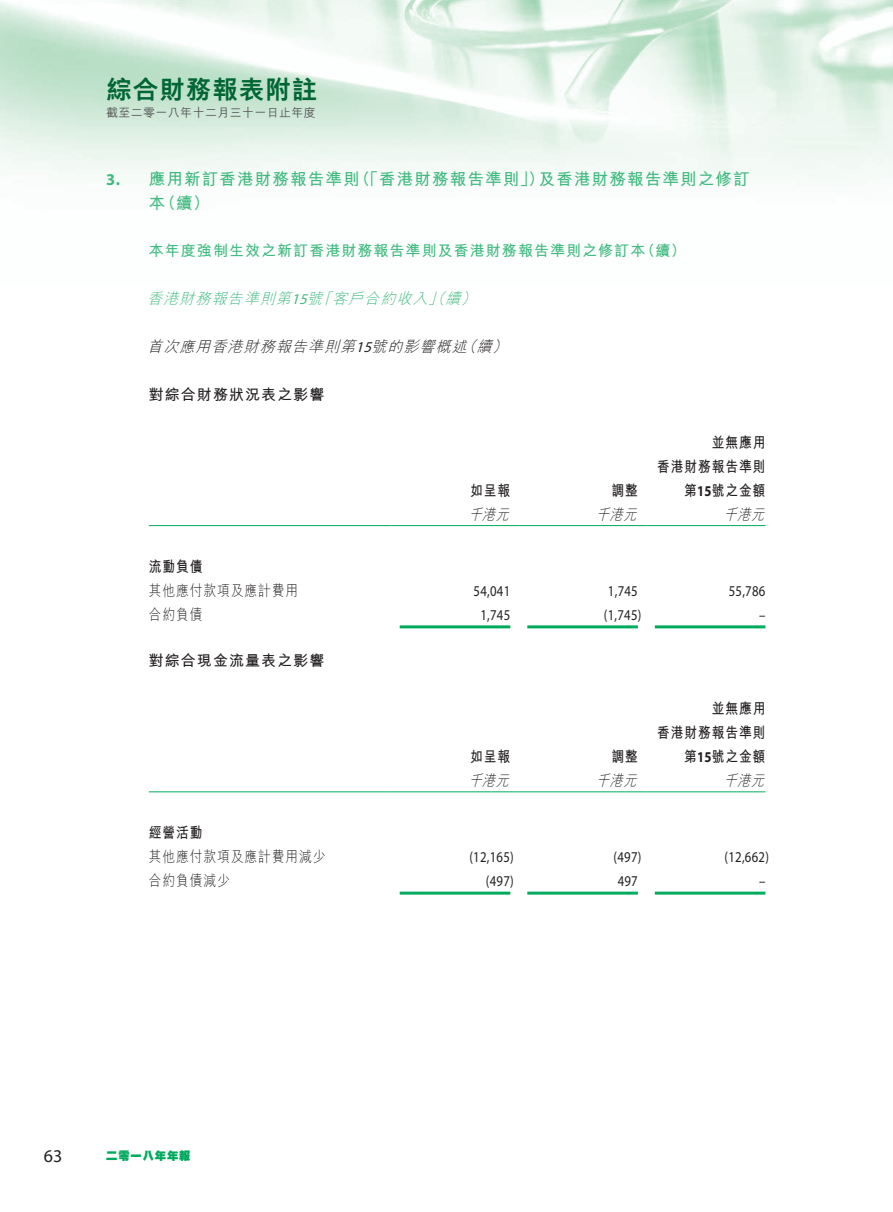
<style>
.page{position:relative;width:893px;height:1212px;background:#fff}
.page>*{position:absolute;margin:0;border:0;box-sizing:border-box;transform-origin:0 0}
.t1{font:800 25.5px "M Hei HK";letter-spacing:.04em;color:#006634}
.t2{font:18px "Myriad Pro";color:#231f20}
.t3{font:700 16.5px "M Hei HK";letter-spacing:.07em;color:#41ba80}
.t4{font:700 16.5px "Myriad Pro";color:#41ba80}
.t5{font:700 15px/24px "M Hei HK";letter-spacing:.07em;color:#231f20;text-align:right;scale:.85 1}
.t6{font:15px "Myriad Pro";letter-spacing:.02em;color:#231f20;scale:.85 1}
.t7{font:700 15px "M Hei HK";letter-spacing:.07em;color:#41ba80}
.t8{font:300 15px "M Hei HK";letter-spacing:.07em;color:#231f20;scale:.85 1}
.t9{font:italic 300 15px "M Hei HK";color:#231f20}
.t10{font:700 15px "M Hei HK";letter-spacing:.07em;color:#231f20}
.t11{font:italic 300 15px "M Hei HK";color:#41ba80}
.t12{font:italic 300 15px "M Hei HK";color:#231f20;scale:.85 1}
.t13{font:italic 15px "Myriad Pro";color:#41ba80}
.t14{font:italic 15px "Myriad Pro";color:#231f20}
.t15{font:500 12px "M Hei HK";letter-spacing:.03em;color:#57585a}
.t16{font:800 11.25px "C Hei HK";letter-spacing:.08em;color:#00aa5c}
.s1{font-family:"M Hei HK";font-weight:300}
.s2{font-family:"Myriad Pro"}
.s3{font-weight:300;font-style:italic}
</style>
<div class="page">
<img style="left:0;top:0;width:893px;height:182px">
<hr style="left:149px;top:525px;width:242px;height:1px;background:#00aa5c">
<hr style="left:391px;top:525px;width:128px;height:1px;background:#00aa5c">
<hr style="left:519px;top:525px;width:127px;height:1px;background:#00aa5c">
<hr style="left:646px;top:525px;width:119px;height:1px;background:#00aa5c">
<hr style="left:400px;top:625px;width:110px;height:3px;background:#00aa5c">
<hr style="left:527px;top:625px;width:111px;height:3px;background:#00aa5c">
<hr style="left:655px;top:625px;width:110px;height:3px;background:#00aa5c">
<hr style="left:149px;top:791px;width:242px;height:1px;background:#00aa5c">
<hr style="left:391px;top:791px;width:128px;height:1px;background:#00aa5c">
<hr style="left:519px;top:791px;width:127px;height:1px;background:#00aa5c">
<hr style="left:646px;top:791px;width:119px;height:1px;background:#00aa5c">
<hr style="left:400px;top:891px;width:110px;height:3px;background:#00aa5c">
<hr style="left:527px;top:891px;width:111px;height:3px;background:#00aa5c">
<hr style="left:655px;top:891px;width:110px;height:3px;background:#00aa5c">
<h1 class="t1" style="left:106px;top:77px;width:213px">綜合財務報表附註</h1>
<p class="t15" style="left:106px;top:104px;width:211px">截至二零一八年十二月三十一日止年度</p>
<p class="t4" style="left:106px;top:168px;width:15px">3.</p>
<p class="t3" style="left:149px;top:167px;width:212px">應用新訂香港財務報告準則</p>
<p class="t3" style="left:354px;top:167px;width:192px">（「香港財務報告準則」）</p>
<p class="t3" style="left:539px;top:167px;width:212px">及香港財務報告準則之修訂</p>
<p class="t3" style="left:159px;top:191px;width:52px">（續(</p>
<p class="t3" style="left:149px;top:191px;width:18px">本</p>
<p class="t7" style="left:149px;top:239px;width:498px">本年度強制生效之新訂香港財務報告準則及香港財務報告準則之修訂本</p>
<p class="t11" style="left:461px;top:287px;width:22px">(</p>
<p class="t7" style="left:640px;top:239px;width:47px">（續(</p>
<p class="t11" style="left:445px;top:287px;width:22px">續</p>
<p class="t11" style="left:428px;top:287px;width:24px">」（</p>
<p class="t11" style="left:307px;top:287px;width:127px">號客戶合約收入</p>
<p class="t11" style="left:147px;top:287px;width:150px">香港財務報告準則第</p>
<p class="t13" style="left:291px;top:289px;width:48px">15 <span class="s1">「</span></p>
<p class="t9" style="left:371px;top:335px;width:127px">號的影響概述續</p>
<p class="t9" style="left:147px;top:335px;width:215px">首次應用香港財務報告準則第</p>
<p class="t10" style="left:149px;top:383px;width:177px">對綜合財務狀況表之影響</p>
<p class="t9" style="left:461px;top:335px;width:22px">（</p>
<p class="t9" style="left:492px;top:335px;width:22px">(</p>
<p class="t14" style="left:355px;top:337px;width:22px">15</p>
<p class="t5" style="left:470px;top:477px;width:49px">如呈報</p>
<p class="t5" style="left:149px;top:553px;width:65px">流動負債</p>
<p class="t8" style="left:149px;top:580px;width:177px">其他應付款項及應計費用</p>
<p class="t8" style="left:149px;top:604px;width:65px">合約負債</p>
<p class="t10" style="left:149px;top:649px;width:177px">對綜合現金流量表之影響</p>
<p class="t5" style="left:149px;top:820px;width:65px">經營活動</p>
<p class="t8" style="left:149px;top:846px;width:209px">其他應付款項及應計費用減少</p>
<p class="t8" style="left:149px;top:870px;width:97px">合約負債減少</p>
<p class="t12" style="left:469px;top:503px;width:55px">千港元</p>
<p class="t6" style="left:474px;top:582px;width:45px">54,041</p>
<p class="t6" style="left:480px;top:606px;width:37px">1,745</p>
<p class="t5" style="left:470px;top:743px;width:49px">如呈報</p>
<p class="t12" style="left:469px;top:770px;width:55px">千港元</p>
<p class="t6" style="left:469px;top:848px;width:54px">)12,165(</p>
<p class="t6" style="left:486px;top:872px;width:34px">)497(</p>
<p class="t5" style="left:611px;top:477px;width:33px">調整</p>
<p class="t12" style="left:596px;top:503px;width:55px">千港元</p>
<p class="t5" style="left:657px;top:429px;width:133px">並無應用<br>香港財務報告準則第<span class="s2">15</span>號之金額<br><span class="s3">千港元</span></p>
<p class="t6" style="left:608px;top:582px;width:37px">1,745</p>
<p class="t6" style="left:604px;top:606px;width:46px">)1,745(</p>
<p class="t6" style="left:729px;top:582px;width:45px">55,786</p>
<p class="t6" style="left:759px;top:606px;width:9px">–</p>
<p class="t5" style="left:611px;top:743px;width:33px">調整</p>
<p class="t12" style="left:596px;top:770px;width:55px">千港元</p>
<p class="t5" style="left:657px;top:695px;width:133px">並無應用<br>香港財務報告準則第<span class="s2">15</span>號之金額<br><span class="s3">千港元</span></p>
<p class="t6" style="left:613px;top:848px;width:34px">)497(</p>
<p class="t6" style="left:618px;top:872px;width:25px">497</p>
<p class="t6" style="left:724px;top:848px;width:54px">)12,662(</p>
<p class="t6" style="left:759px;top:872px;width:9px">–</p>
<p class="t2" style="left:44px;top:1145px;width:20px">63</p>
<p class="t16" style="left:106px;top:1148px;width:86px">二零一八年年報</p>
</div>
